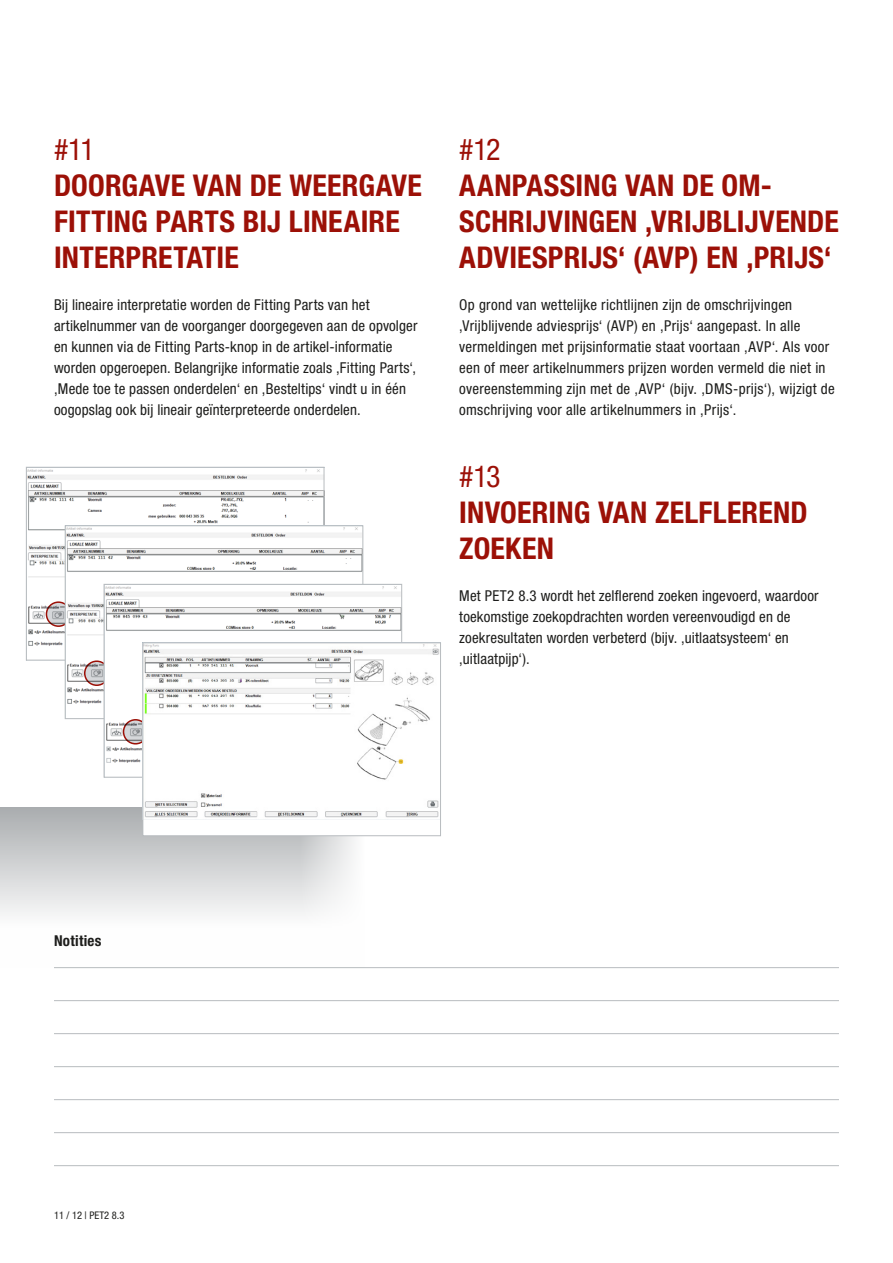
<style>
.page{position:relative;width:893px;height:1263px;background:#fff}
.page>*{position:absolute;margin:0;border:0;box-sizing:border-box;transform-origin:0 0}
.t1{font:700 condensed 30px/36px "Helvetica Neue LT Std";letter-spacing:.005em;color:#9c1007}
.t2{font:condensed 30px "Helvetica Neue LT Std";color:#9c1007}
.t3{font:condensed 15px/21px "Helvetica Neue LT Std";letter-spacing:.015em;color:#1d1d1b}
.t4{font:700 condensed 15px "Helvetica Neue LT Std";letter-spacing:.02em;color:#1d1d1b}
.t5{font:condensed 10.5px "Helvetica Neue LT Std";color:#1d1d1b}
</style>
<div class="page">
<div style="left:0;top:807px;width:415px;height:160px;background:linear-gradient(to bottom,#aeb1b3,#fff)"></div>
<svg style="left:294px;top:836px;width:147px;height:131px"></svg>
<hr style="left:54px;top:967px;width:785px;height:1px;background:#b8bcbf">
<hr style="left:54px;top:1000px;width:785px;height:1px;background:#b8bcbf">
<hr style="left:54px;top:1033px;width:785px;height:1px;background:#b8bcbf">
<hr style="left:54px;top:1066px;width:785px;height:1px;background:#b8bcbf">
<hr style="left:54px;top:1099px;width:785px;height:1px;background:#b8bcbf">
<hr style="left:54px;top:1132px;width:785px;height:1px;background:#b8bcbf">
<hr style="left:54px;top:1165px;width:785px;height:1px;background:#b8bcbf">
<img style="left:28px;top:469px;width:294px;height:189px">
<div style="left:26px;top:467px;width:298px;height:193px;border:1px solid #b8bcbf"></div>
<svg style="left:46px;top:602px;width:24px;height:24px"></svg>
<div style="left:46px;top:601px;width:25px;height:26px;border:2px solid #9c1007;border-radius:50%"></div>
<img style="left:67px;top:527px;width:294px;height:190px">
<div style="left:65px;top:525px;width:298px;height:194px;border:1px solid #b8bcbf"></div>
<svg style="left:85px;top:661px;width:24px;height:24px"></svg>
<div style="left:84px;top:660px;width:25px;height:26px;border:2px solid #9c1007;border-radius:50%"></div>
<img style="left:106px;top:586px;width:294px;height:177px">
<div style="left:104px;top:584px;width:298px;height:193px;border:1px solid #b8bcbf"></div>
<svg style="left:124px;top:720px;width:24px;height:24px"></svg>
<div style="left:123px;top:719px;width:25px;height:25px;border:2px solid #9c1007;border-radius:50%"></div>
<div style="left:143px;top:643px;width:298px;height:193px;background:#fff"></div>
<img style="left:144px;top:644px;width:295px;height:174px">
<div style="left:142px;top:642px;width:299px;height:194px;border:1px solid #b8bcbf"></div>
<h1 class="t2" style="left:54px;top:132px;width:43px">#11</h1>
<h1 class="t1" style="left:54px;top:167px;width:369px">DOORGAVE VAN DE WEERGAVE<br>FITTING PARTS BIJ LINEAIRE<br>INTERPRETATIE</h1>
<p class="t3" style="left:54px;top:294px;width:365px">Bij lineaire interpretatie worden de Fitting Parts van het artikelnummer van de voorganger doorgegeven aan de opvolger en kunnen via de Fitting Parts-knop in de artikel-informatie worden opgeroepen. Belangrijke informatie zoals ‚Fitting Parts‘, ‚Mede toe te passen onderdelen‘ en ‚Besteltips‘ vindt u in één oogopslag ook bij lineair geïnterpreteerde onderdelen.</p>
<h1 class="t2" style="left:459px;top:132px;width:43px">#12</h1>
<h1 class="t1" style="left:459px;top:167px;width:381px">AANPASSING VAN DE OM-<br>SCHRIJVINGEN ‚VRIJBLIJVENDE<br>ADVIESPRIJS‘ (AVP) EN ‚PRIJS‘</h1>
<p class="t3" style="left:459px;top:294px;width:377px">Op grond van wettelijke richtlijnen zijn de omschrijvingen ‚Vrijblijvende adviesprijs‘ (AVP) en ‚Prijs‘ aangepast. In alle vermeldingen met prijsinformatie staat voortaan ‚AVP‘. Als voor een of meer artikelnummers prijzen worden vermeld die niet in overeenstemming zijn met de ‚AVP‘ (bijv. ‚DMS-prijs‘), wijzigt de omschrijving voor alle artikelnummers in ‚Prijs‘.</p>
<h1 class="t2" style="left:459px;top:459px;width:43px">#13</h1>
<h1 class="t1" style="left:459px;top:494px;width:350px">INVOERING VAN ZELFLEREND<br>ZOEKEN</h1>
<p class="t3" style="left:459px;top:585px;width:361px">Met PET2 8.3 wordt het zelflerend zoeken ingevoerd, waardoor toekomstige zoekopdrachten worden vereenvoudigd en de zoekresultaten worden verbeterd (bijv. ‚uitlaatsysteem‘ en ‚uitlaatpijp‘).</p>
<p class="t4" style="left:54px;top:932px;width:49px">Notities</p>
<p class="t5" style="left:54px;top:1209px;width:72px">11 / 12 | PET2 8.3</p>
</div>
